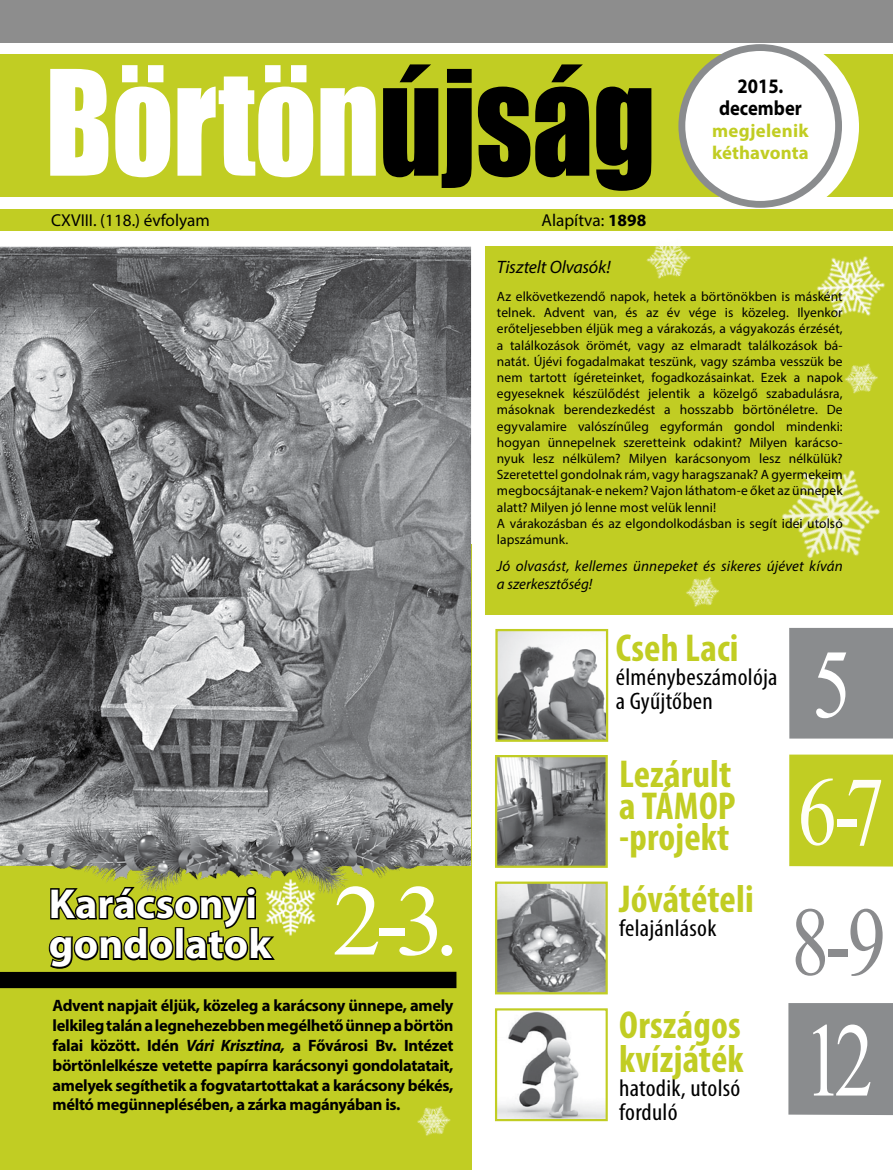
<style>
.page{position:relative;width:893px;height:1170px;background:#fff}
.page>*{position:absolute;margin:0;border:0;box-sizing:border-box;transform-origin:0 0}
.t1{font:135px "Impact";letter-spacing:-.005em;color:#fff;scale:.9 1}
.t2{font:105px "Times New Roman";color:#fff;scale:.75 1}
.t3{font:100.95px "Times New Roman";color:#fff}
.t4{font:97.5px "Times New Roman";color:#fffef6;scale:.8 1}
.t5{font:97.5px "Times New Roman";color:#6d6e71;scale:.79 1}
.t6{font:97.5px "Times New Roman";color:#fff;scale:.8 1}
.t7{font:700 42px/40.5px "Myriad Pro";letter-spacing:.005em;color:#fff}
.t8{font:700 condensed 39px/31.5px "Myriad Pro";letter-spacing:.005em;color:#c1cd23}
.t9{font:condensed 24px/24px "Myriad Pro";letter-spacing:.01em;color:#000;scale:1.07 1}
.t10{font:700 20.7px/21.9px "Myriad Pro";color:#000;text-align:center;scale:.9 1}
.t11{font:700 18.75px/21.9px "Myriad Pro";letter-spacing:.015em;color:#c1cd23}
.t12{font:italic 18px "Myriad Pro";letter-spacing:-.01em;color:#000}
.t13{font:17.25px "Myriad Pro";color:#000}
.t14{font:700 16.5px/19.8px "Myriad Pro";letter-spacing:-.02em;color:#000;text-align:justify}
.t15{font:italic 15px/18px "Myriad Pro";letter-spacing:.01em;color:#000}
.t16{font:13.5px/16.2px "Myriad Pro";letter-spacing:.005em;color:#000}
.s1{color:#000}
.s2{font-weight:700}
.s3{font-style:italic}
</style>
<div class="page">
<div style="left:0;top:54px;width:893px;height:149px;background:#c1cd23"></div>
<svg style="left:687px;top:45px;width:172px;height:152px"></svg>
<div style="left:0;top:544px;width:471px;height:625px;background:#c1cd23"></div>
<div style="left:0;top:197px;width:893px;height:47px;background:#fff"></div>
<div style="left:0;top:971px;width:456px;height:17px;background:#000"></div>
<div style="left:789px;top:754px;width:104px;height:112px;background:#c1cd23"></div>
<div style="left:0;top:0;width:893px;height:43px;background:#8d8d8d"></div>
<div style="left:0;top:209px;width:893px;height:22px;background:#c1cd23"></div>
<img style="left:0;top:247px;width:471px;height:618px">
<div style="left:486px;top:247px;width:407px;height:368px;background:#c1cd23"></div>
<div style="left:788px;top:1003px;width:105px;height:111px;background:#8a8c8e"></div>
<svg style="left:48px;top:893px;width:227px;height:76px"></svg>
<div style="left:789px;top:628px;width:104px;height:110px;background:#8a8c8e"></div>
<div style="left:682px;top:48px;width:157px;height:156px;background:#fff;border-radius:50%"></div>
<div style="left:678px;top:44px;width:164px;height:164px;border:7px solid #8a8c8e;border-radius:50%"></div>
<img style="left:498px;top:632px;width:107px;height:106px">
<div style="left:495px;top:629px;width:113px;height:112px;border:2px solid #c1cd23"></div>
<img style="left:498px;top:884px;width:107px;height:107px">
<div style="left:495px;top:881px;width:113px;height:113px;border:2px solid #c1cd23"></div>
<img style="left:795px;top:246px;width:98px;height:72px">
<img style="left:641px;top:246px;width:56px;height:33px">
<img style="left:782px;top:470px;width:98px;height:89px">
<img style="left:498px;top:758px;width:107px;height:106px">
<div style="left:495px;top:755px;width:113px;height:112px;border:2px solid #c1cd23"></div>
<img style="left:498px;top:1011px;width:107px;height:107px">
<div style="left:495px;top:1008px;width:113px;height:113px;border:2px solid #c1cd23"></div>
<img style="left:258px;top:893px;width:58px;height:45px">
<img style="left:686px;top:577px;width:34px;height:30px">
<img style="left:844px;top:363px;width:34px;height:31px">
<img style="left:417px;top:1106px;width:34px;height:30px">
<img style="left:0;top:801px;width:470px;height:92px">
<h1 class="t1" style="left:45px;top:18px;width:680px">Börtön<span class="s1">újság</span></h1>
<p class="t13" style="left:51px;top:210px;width:160px">CXVIII. (118.) évfolyam</p>
<p class="t13" style="left:542px;top:210px;width:106px">Alapítva: <span class="s2">1898</span></p>
<h3 class="t10" style="left:719px;top:74px;width:94px">2015. december</h3>
<h3 class="t11" style="left:712px;top:119px;width:98px">megjelenik kéthavonta</h3>
<h3 class="t12" style="left:497px;top:255px;width:115px">Tisztelt Olvasók!</h3>
<p class="t16" style="left:497px;top:288px;width:347px">Az elkövetkezendő napok, hetek a börtönökben is másként telnek. Advent van, és az év vége is közeleg. Ilyenkor erőteljesebben éljük meg a várakozás, a vágyakozás érzését, a találkozások örömét, vagy az elmaradt találkozások bá&shy;natát. Újévi fogadalmakat teszünk, vagy számba vesszük be nem tartott ígéreteinket, fogadkozásainkat. Ezek a napok egyeseknek készülődést jelentik a közelgő szabadulásra, másoknak berendezkedést a hosszabb börtönéletre. De egyvalamire valószínűleg egyformán gondol mindenki: hogyan ünnepelnek szeretteink odakint? Milyen karácso&shy;nyuk lesz nélkülem? Milyen karácsonyom lesz nélkülük?<br>Szeretettel gondolnak rám, vagy haragszanak? A gyermekeim megbocsájtanak-e nekem? Vajon láthatom-e őket az ünnepek alatt? Milyen jó lenne most velük lenni!<br>A várakozásban és az elgondolkodásban is segít idei utolsó lapszámunk.</p>
<p class="t15" style="left:497px;top:556px;width:347px">Jó olvasást, kellemes ünnepeket és sikeres újévet kíván a szerkesztőség!</p>
<h3 class="t7" style="left:49px;top:882px;width:224px">Karácsonyi gondolatok</h3>
<h3 class="t3" style="left:333px;top:852px;width:128px">2-3.</h3>
<p class="t14" style="left:53px;top:995px;width:402px">Advent napjait éljük, közeleg a karácsony ünnepe, amely lelkileg talán a legnehezebben megélhető ünnep a börtön falai között. Idén <span class="s3">Vári Krisztina,</span> a Fővárosi Bv. Intézet börtönlelkésze vetette papírra karácsonyi gondolatatait, amelyek segíthetik a fogvatartottakat a karácsony békés, méltó megünneplésében, a zárka magányában is.</p>
<h3 class="t8" style="left:616px;top:631px;width:124px">Cseh Laci</h3>
<h3 class="t9" style="left:616px;top:665px;width:153px">élménybeszámolója a Gyűjtőben</h3>
<h3 class="t8" style="left:619px;top:757px;width:118px;text-align:justify">Lezárult a TÁMOP -projekt</h3>
<h3 class="t8" style="left:619px;top:882px;width:136px">Jóvátételi</h3>
<h3 class="t9" style="left:619px;top:915px;width:92px">felajánlások</h3>
<h3 class="t8" style="left:619px;top:1006px;width:126px;line-height:34.5px">Országos kvízjáték</h3>
<h3 class="t9" style="left:619px;top:1075px;width:115px">hatodik, utolsó forduló</h3>
<h3 class="t6" style="left:812px;top:618px;width:50px">5</h3>
<h3 class="t4" style="left:798px;top:746px;width:110px">6-7</h3>
<h3 class="t5" style="left:791px;top:876px;width:122px">8-9</h3>
<h2 class="t2" style="left:804px;top:989px;width:95px">12</h2>
</div>
